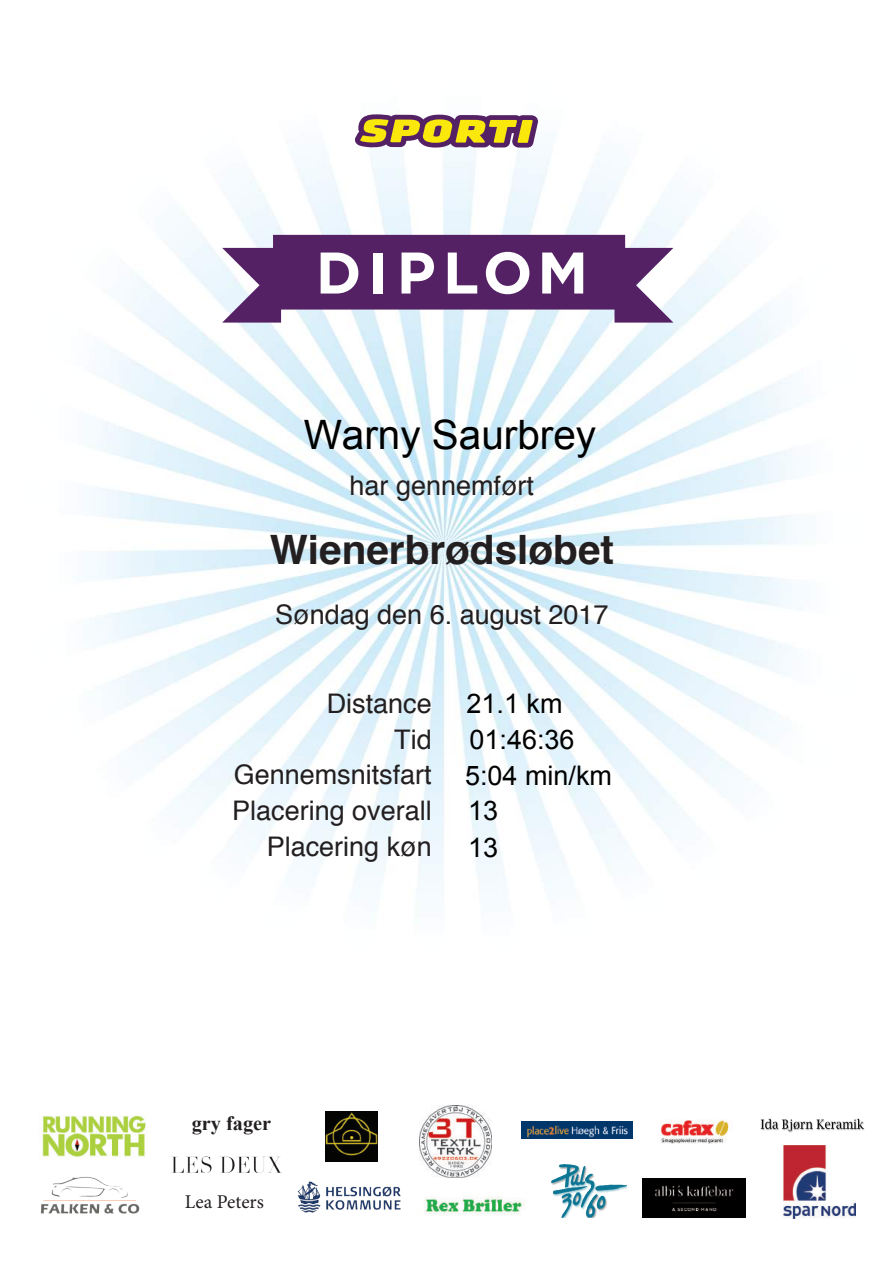
<style>
.page{position:relative;width:893px;height:1263px;background:#fff}
.page>*{position:absolute;margin:0;border:0;box-sizing:border-box;transform-origin:0 0}
.t1{font:700 58.5px "Gotham";letter-spacing:.12em;color:#fff}
.t2{font:700 40.5px "Helvetica";color:#231f20}
.t3{font:40.5px "Arial";color:#000}
.t4{font:27px/36px "Helvetica";color:#231f20;text-align:right}
.t5{font:27px/37.5px "Arial";color:#000}
.t6{font:700 20.25px "Times New Roman";color:#231f20}
.t7{font:19.5px "Minion Pro";color:#231f20}
</style>
<div class="page">
<img style="left:83px;top:121px;width:743px;height:1098px">
<svg style="left:355px;top:114px;width:183px;height:34px;background:#ac8c54"></svg>
<svg style="left:222px;top:235px;width:451px;height:88px;background:#764f85"></svg>
<img style="left:298px;top:1182px;width:110px;height:30px">
<img style="left:42px;top:1103px;width:106px;height:66px">
<img style="left:784px;top:1146px;width:72px;height:72px">
<img style="left:419px;top:1105px;width:73px;height:73px">
<img style="left:522px;top:1122px;width:110px;height:16px">
<img style="left:643px;top:1178px;width:102px;height:39px">
<img style="left:755px;top:1118px;width:110px;height:14px">
<img style="left:171px;top:1156px;width:111px;height:16px">
<img style="left:550px;top:1165px;width:76px;height:52px">
<img style="left:418px;top:1191px;width:110px;height:28px">
<img style="left:643px;top:1102px;width:103px;height:59px">
<img style="left:40px;top:1173px;width:105px;height:44px">
<img style="left:325px;top:1111px;width:52px;height:50px">
<h1 class="t1" style="left:316px;top:239px;width:274px">DIPLOM</h1>
<h2 class="t3" style="left:304px;top:413px;width:294px">Warny Saurbrey</h2>
<p class="t4" style="left:350px;top:468px;width:186px">har gennemført</p>
<h2 class="t2" style="left:270px;top:517px;width:346px">Wienerbrødsløbet</h2>
<p class="t4" style="left:275px;top:597px;width:335px">Søndag den 6. august 2017</p>
<p class="t4" style="left:232px;top:686px;width:201px">Distance<br>Tid<br>Gennemsnitsfart<br>Placering overall<br>Placering køn</p>
<p class="t5" style="left:466px;top:685px;width:97px">21.1 km</p>
<p class="t5" style="left:465px;top:722px;width:148px;line-height:36px">01:46:36<br>5:04 min/km</p>
<p class="t5" style="left:468px;top:791px;width:32px">13<br>13</p>
<p class="t6" style="left:192px;top:1109px;width:81px">gry fager</p>
<p class="t7" style="left:185px;top:1190px;width:81px">Lea Peters</p>
</div>
